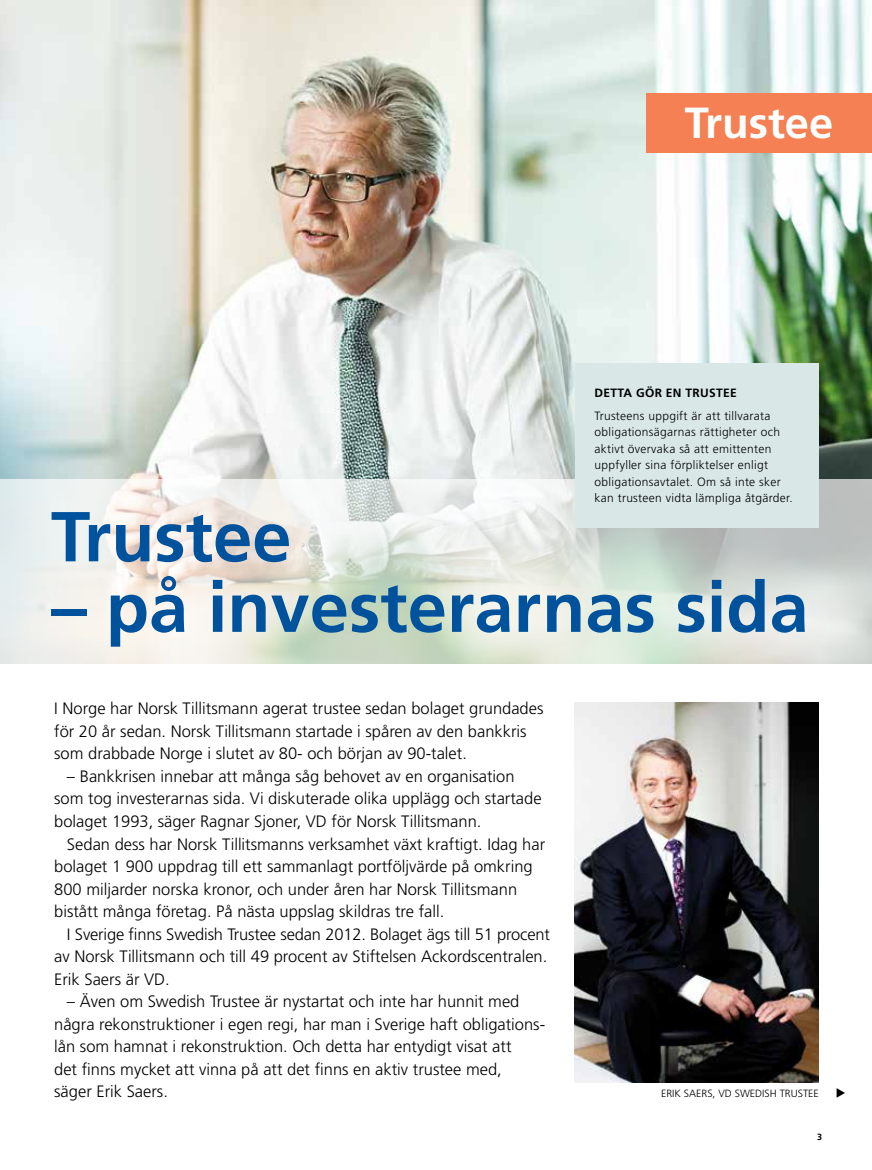
<style>
.page{position:relative;width:872px;height:1170px;background:#fff}
.page>*{position:absolute;margin:0;border:0;box-sizing:border-box;transform-origin:0 0}
.t1{font:700 70.5px "Frutiger";color:#00529c}
.t2{font:700 43.5px "Frutiger";color:#fff}
.t3{font:300 16.5px/22.5px "Frutiger";color:#000}
.t4{font:300 12px/16.5px "Frutiger";letter-spacing:.025em;color:#000}
.t5{font:700 12px "Frutiger";letter-spacing:.025em;color:#000}
.t6{font:300 10.5px "Frutiger";color:#000}
.t7{font:700 9px "Frutiger";color:#000}
</style>
<div class="page">
<img style="left:0;top:0;width:872px;height:479px">
<img style="left:575px;top:702px;width:244px;height:380px">
<svg style="left:0;top:479px;width:872px;height:184px"></svg>
<div style="left:575px;top:363px;width:244px;height:164px;background:#d9e8e6"></div>
<div style="left:646px;top:94px;width:226px;height:59px;background:#f48053"></div>
<h2 class="t2" style="left:685px;top:97px;width:150px">Trustee</h2>
<p class="t5" style="left:594px;top:386px;width:144px">Detta gör en trustee</p>
<p class="t4" style="left:594px;top:407px;width:200px">Trusteens uppgift är att tillvarata obligationsägarnas rättigheter och aktivt övervaka så att emittenten uppfyller sina förpliktelser enligt obligationsavtalet. Om så inte sker kan trusteen vidta lämpliga åtgärder.</p>
<h1 class="t1" style="left:51px;top:495px;width:242px">Trustee</h1>
<h1 class="t1" style="left:51px;top:566px;width:759px">– på investerarnas sida</h1>
<p class="t3" style="left:54px;top:697px;width:491px">I Norge har Norsk Tillitsmann agerat trustee sedan bolaget grundades för 20 år sedan. Norsk Tillitsmann startade i spåren av den bankkris som drabbade Norge i slutet av 80- och början av 90-talet.</p>
<p class="t3" style="left:54px;top:765px;width:489px;text-indent:13px">– Bankkrisen innebar att många såg behovet av en organisation som tog investerarnas sida. Vi diskuterade olika upplägg och startade bolaget 1993, säger Ragnar Sjoner, VD för Norsk Tillitsmann.</p>
<p class="t3" style="left:54px;top:832px;width:492px;text-indent:13px">Sedan dess har Norsk Tillitsmanns verksamhet växt kraftigt. Idag har bolaget 1 900 uppdrag till ett sammanlagt portföljvärde på omkring 800 miljarder norska kronor, och under åren har Norsk Tillitsmann bistått många företag. På nästa uppslag skildras tre fall.</p>
<p class="t3" style="left:54px;top:922px;width:497px;text-indent:13px">I Sverige finns Swedish Trustee sedan 2012. Bolaget ägs till 51 procent av Norsk Tillitsmann och till 49 procent av Stiftelsen Ackordscentralen.<br>Erik Saers är VD.</p>
<p class="t3" style="left:54px;top:990px;width:492px;text-indent:13px">– Även om Swedish Trustee är nystartat och inte har hunnit med några rekonstruktioner i egen regi, har man i Sverige haft obligations&shy;lån som hamnat i rekonstruktion. Och detta har entydigt visat att<br>det finns mycket att vinna på att det finns en aktiv trustee med,<br>säger Erik Saers.</p>
<p class="t6" style="left:661px;top:1086px;width:159px">Erik Saers, VD Swedish Trustee</p>
<p class="t7" style="left:817px;top:1131px;width:7px">3</p>
</div>
